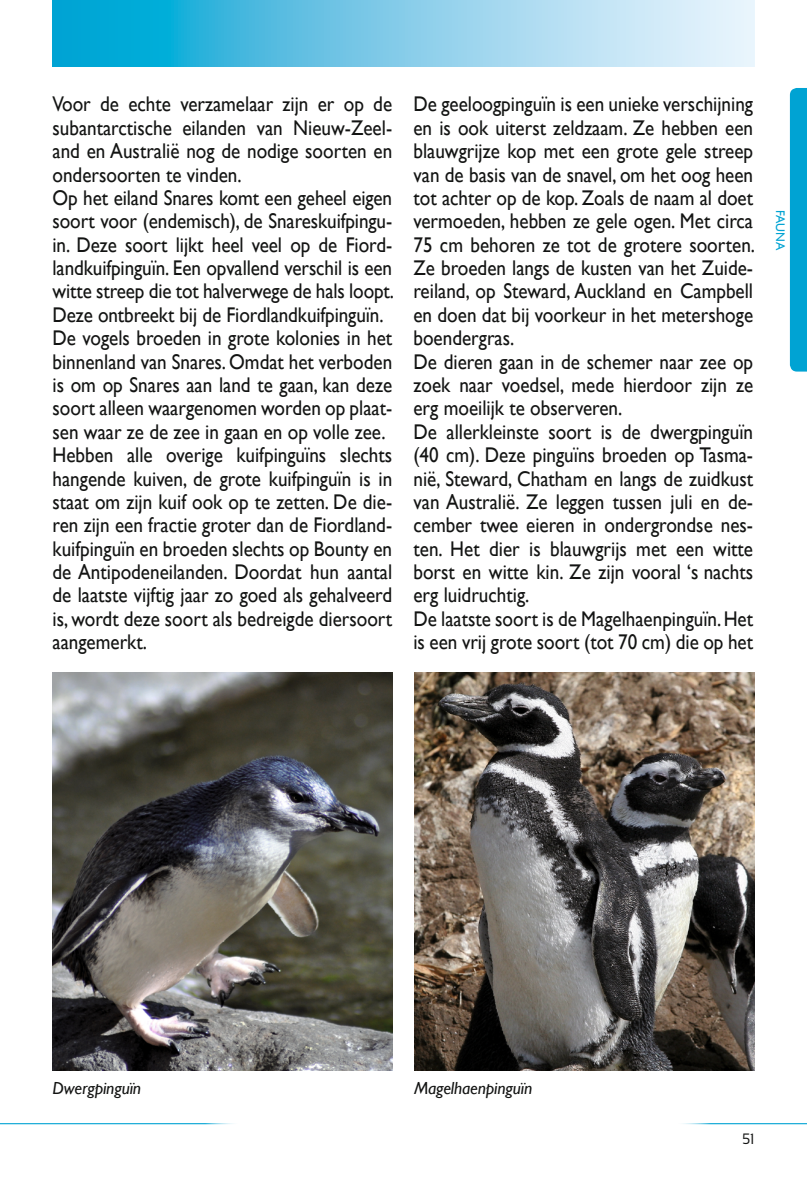
<style>
.page{position:relative;width:807px;height:1184px;background:#fff}
.page>*{position:absolute;margin:0;border:0;box-sizing:border-box;transform-origin:0 0}
.t1{font:21.25px/23.5px "Gill Sans";color:#131413;scale:.9 1}
.t2{font:italic 17.5px "Gill Sans";letter-spacing:-.01em;color:#131413}
.t3{font:15px "Sansation";color:#131413;scale:.9 1}
.t4{font:12.5px "Gill Sans";letter-spacing:-.01em;color:#00a3d3}
</style>
<div class="page">
<div style="left:790px;top:88px;width:17px;height:283px;background:#00a3d3"></div>
<svg style="left:52px;top:0;width:702px;height:67px;background:#79cbe8"></svg>
<img style="left:414px;top:672px;width:340px;height:398px">
<img style="left:52px;top:672px;width:341px;height:398px">
<hr style="left:0;top:1123px;width:240px;height:1px;background:#00a3d3">
<hr style="left:674px;top:1123px;width:133px;height:1px;background:#00a3d3">
<p class="t1" style="left:52px;top:93px;width:381px">Voor de echte verzamelaar zijn er op de subantarctische eilanden van Nieuw-Zeel&shy;and en Australië nog de nodige soorten en ondersoorten te vinden.<br>Op het eiland Snares komt een geheel eigen soort voor (endemisch), de Snareskuifpingu&shy;ïn. Deze soort lijkt heel veel op de Fiord&shy;landkuifpinguïn. Een opvallend verschil is een witte streep die tot halverwege de hals loopt.<br>Deze ontbreekt bij de Fiordlandkuifpinguïn.<br>De vogels broeden in grote kolonies in het binnenland van Snares. Omdat het verboden is om op Snares aan land te gaan, kan deze soort alleen waargenomen worden op plaat&shy;sen waar ze de zee in gaan en op volle zee.<br>Hebben alle overige kuifpinguïns slechts hangende kuiven, de grote kuifpinguïn is in staat om zijn kuif ook op te zetten. De die&shy;ren zijn een fractie groter dan de Fiordland&shy;kuifpinguïn en broeden slechts op Bounty en de Antipodeneilanden. Doordat hun aantal de laatste vijftig jaar zo goed als gehalveerd is, wordt deze soort als bedreigde diersoort aangemerkt.</p>
<p class="t1" style="left:413px;top:93px;width:381px">De geeloogpinguïn is een unieke verschijning en is ook uiterst zeldzaam. Ze hebben een blauwgrijze kop met een grote gele streep van de basis van de snavel, om het oog heen tot achter op de kop. Zoals de naam al doet vermoeden, hebben ze gele ogen. Met circa 75 cm behoren ze tot de grotere soorten.<br>Ze broeden langs de kusten van het Zuide&shy;reiland, op Steward, Auckland en Campbell en doen dat bij voorkeur in het metershoge boendergras.<br>De dieren gaan in de schemer naar zee op zoek naar voedsel, mede hierdoor zijn ze erg moeilijk te observeren.<br>De allerkleinste soort is de dwergpinguïn (40 cm). Deze pinguïns broeden op Tasma&shy;nië, Steward, Chatham en langs de zuidkust van Australië. Ze leggen tussen juli en de&shy;cember twee eieren in ondergrondse nes&shy;ten. Het dier is blauwgrijs met een witte borst en witte kin. Ze zijn vooral ‘s nachts erg luidruchtig.<br>De laatste soort is de Magelhaenpinguïn. Het is een vrij grote soort (tot 70 cm) die op het</p>
<p class="t4" style="left:787px;top:210px;width:42px;rotate:90deg">FAUNA</p>
<p class="t2" style="left:52px;top:1077px;width:90px">Dwergpinguïn</p>
<p class="t2" style="left:414px;top:1077px;width:120px">Magelhaenpinguïn</p>
<p class="t3" style="left:742px;top:1130px;width:15px">51</p>
</div>
